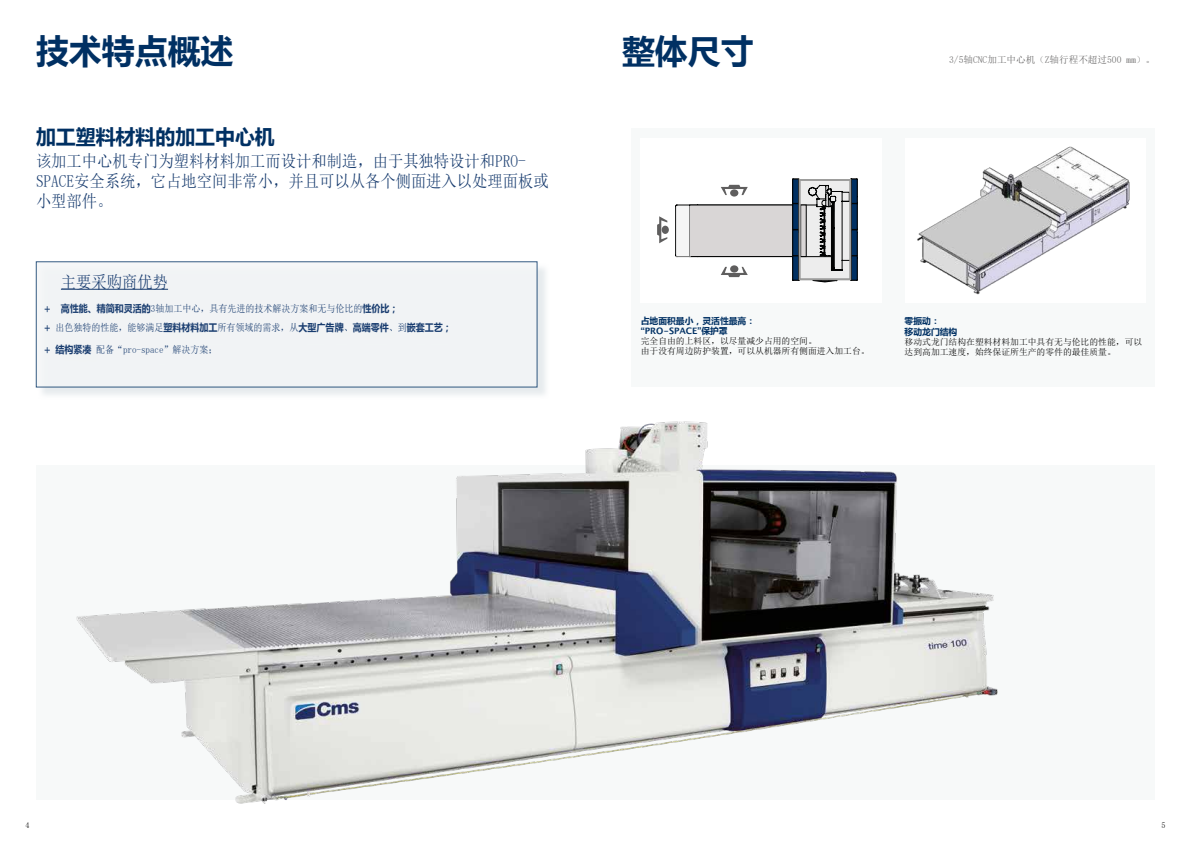
<style>
.page{position:relative;width:1191px;height:842px;background:#fff}
.page>*{position:absolute;margin:0;border:0;box-sizing:border-box;transform-origin:0 0}
.t1{font:700 33.1px "Sim Sun";color:#003063}
.t2{font:700 20px "Sim Sun";color:#003063}
.t3{font:17px/20px "Sim Sun";color:#183c6f;scale:.9 1}
.t4{font:10px/19px "Sim Sun";color:#183c6f;scale:.9 1}
.t5{font:9.6px "Sim Sun";color:#646363}
.t6{font:8.8px/10px "Sim Sun";color:#000}
.t7{font:700 8.8px/10px "Sim Sun";color:#003063}
.t8{font:8px "Sim Sun";color:#000}
.s1{font-weight:700}
</style>
<div class="page">
<img style="left:76px;top:421px;width:922px;height:383px">
<div style="left:631px;top:129px;width:524px;height:258px;background:#f7f9f9"></div>
<img style="left:917px;top:146px;width:213px;height:149px">
<div style="left:641px;top:139px;width:241px;height:164px;background:#fff"></div>
<svg style="left:657px;top:178px;width:200px;height:104px"></svg>
<div style="left:798px;top:179px;width:53px;height:101px;border:2px solid #9d9d9c"></div>
<svg style="left:675px;top:206px;width:15px;height:50px"></svg>
<div style="left:38px;top:263px;width:512px;height:137px;background:#d8dfe3;opacity:.75"></div>
<div style="left:36px;top:261px;width:501px;height:126px;background:#f4f6f7"></div>
<hr style="left:61px;top:289px;width:107px;height:1px;background:#183c6f">
<h1 class="t1" style="left:36px;top:31px;width:199px">技术特点概述</h1>
<h2 class="t2" style="left:36px;top:126px;width:240px">加工塑料材料的加工中心机</h2>
<h3 class="t3" style="left:36px;top:151px;width:571px">该加工中心机专门为塑料材料加工而设计和制造，由于其独特设计和PRO-<br>SPACE安全系统，它占地空间非常小，并且可以从各个侧面进入以处理面板或小型部件。</h3>
<h3 class="t3" style="left:61px;top:272px;width:120px">主要采购商优势</h3>
<p class="t4" style="left:44px;top:299px;width:454px"><span class="s1">+ 高性能、精简和灵活的</span>3轴加工中心，具有先进的技术解决方案和无与伦比的<span class="s1">性价比；<br>+</span> 出色独特的性能，能够满足<span class="s1">塑料材料加工</span>所有领域的需求，从<span class="s1">大型广告牌</span>、<span class="s1">高端零件</span>、到<span class="s1">嵌套工艺；</span></p>
<p class="t4" style="left:44px;top:340px;width:194px"><span class="s1">+ 结构紧凑</span> 配备“pro-space”解决方案；</p>
<h1 class="t1" style="left:622px;top:31px;width:133px">整体尺寸</h1>
<p class="t5" style="left:949px;top:55px;width:207px">3/5轴CNC加工中心机（Z轴行程不超过500 mm）。</p>
<p class="t7" style="left:641px;top:316px;width:116px">占地面积最小，灵活性最高：“PRO-SPACE”保护罩</p>
<p class="t6" style="left:641px;top:336px;width:230px">完全自由的上料区，以尽量减少占用的空间。<br>由于没有周边防护装置，可以从机器所有侧面进入加工台。</p>
<p class="t7" style="left:904px;top:316px;width:54px;line-height:11px">零振动：<br>移动龙门结构</p>
<p class="t6" style="left:904px;top:337px;width:239px">移动式龙门结构在塑料材料加工中具有无与伦比的性能，可以达到高加工速度，始终保证所生产的零件的最佳质量。</p>
<p class="t8" style="left:26px;top:821px;width:5px">4</p>
<p class="t8" style="left:1161px;top:821px;width:5px">5</p>
</div>
